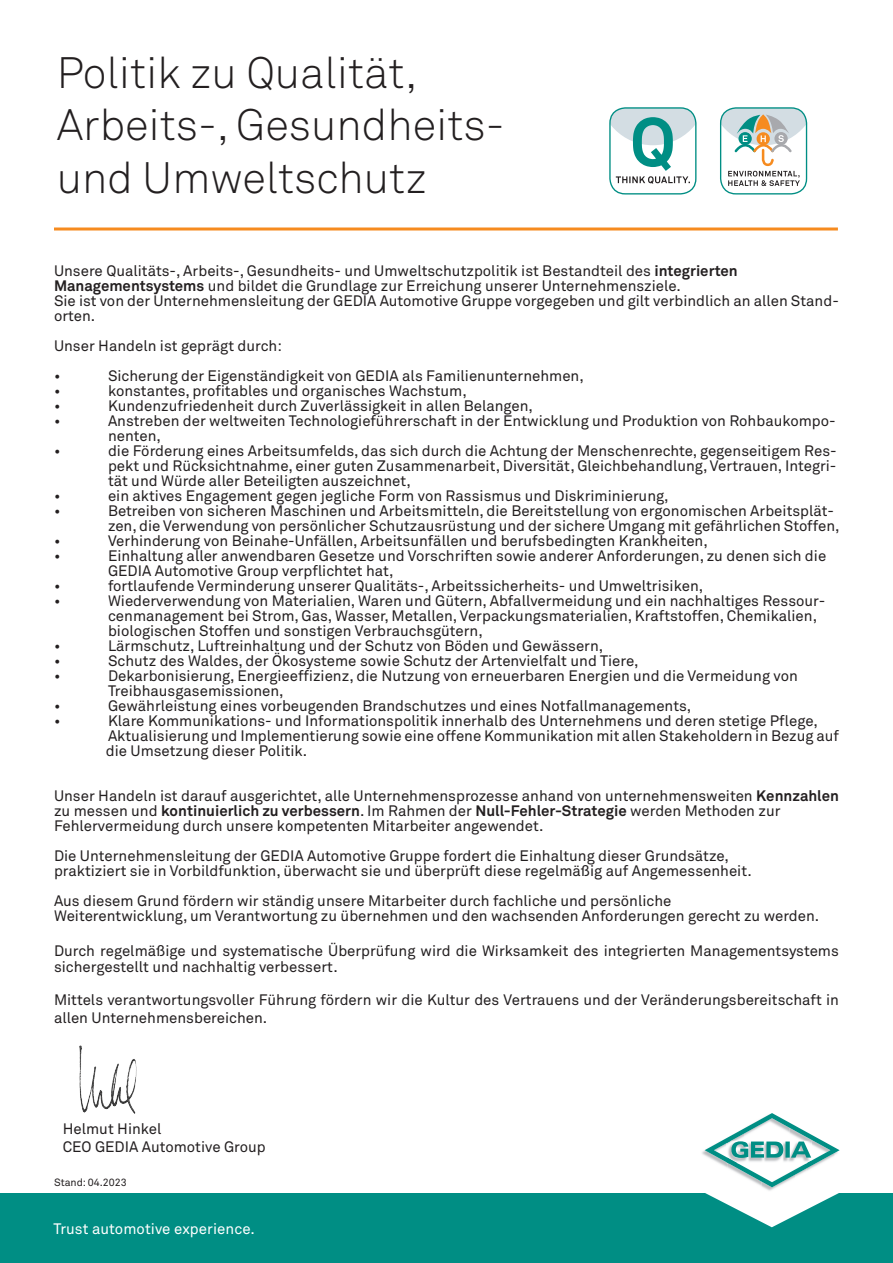
<style>
.page{position:relative;width:893px;height:1263px;background:#fff}
.page>*{position:absolute;margin:0;border:0;box-sizing:border-box;transform-origin:0 0}
.t1{font:300 43.5px "Akkurat Std";color:#231f20}
.t2{font:15px/15px "Akkurat Std";color:#231f20}
.t3{font:15px "Akkurat Std";letter-spacing:.005em;color:#fff}
.t4{font:10.5px "Akkurat Std";color:#231f20}
.s1{font-weight:700}
</style>
<div class="page">
<hr style="left:54px;top:227px;width:784px;height:3px;background:#f68b1f">
<div style="left:0;top:1193px;width:893px;height:70px;background:#008e84"></div>
<svg style="left:703px;top:1113px;width:137px;height:114px"></svg>
<div style="left:720px;top:107px;width:87px;height:88px;border:1px solid #008e84;border-radius:15px"></div>
<svg style="left:721px;top:108px;width:85px;height:78px"></svg>
<div style="left:609px;top:107px;width:87px;height:88px;border:1px solid #008e84;border-radius:15px"></div>
<svg style="left:610px;top:108px;width:86px;height:76px"></svg>
<img style="left:79px;top:1045px;width:58px;height:69px">
<p class="t1" style="left:57px;top:47px;width:362px">Politik zu Qualität,</p>
<p class="t1" style="left:57px;top:99px;width:449px">Arbeits-, Gesundheits-</p>
<p class="t1" style="left:57px;top:152px;width:372px">und Umweltschutz</p>
<p class="t2" style="left:54px;top:263px;width:685px">Unsere Qualitäts-, Arbeits-, Gesundheits- und Umweltschutzpolitik ist Bestandteil des <span class="s1">integrierten</span></p>
<p class="t2" style="left:54px;top:278px;width:628px"><span class="s1">Managementsystems</span> und bildet die Grundlage zur Erreichung unserer Unternehmensziele.</p>
<p class="t2" style="left:54px;top:293px;width:786px">Sie ist von der Unternehmensleitung der GEDIA Automotive Gruppe vorgegeben und gilt verbindlich an allen Stand&shy;orten.</p>
<p class="t2" style="left:54px;top:338px;width:229px">Unser Handeln ist geprägt durch:</p>
<p class="t2" style="left:54px;top:368px;width:8px">•</p>
<p class="t2" style="left:108px;top:368px;width:477px">Sicherung der Eigenständigkeit von GEDIA als Familienunternehmen,</p>
<p class="t2" style="left:54px;top:383px;width:8px">•</p>
<p class="t2" style="left:108px;top:383px;width:360px">konstantes, profitables und organisches Wachstum,</p>
<p class="t2" style="left:54px;top:398px;width:8px">•</p>
<p class="t2" style="left:108px;top:398px;width:426px">Kundenzufriedenheit durch Zuverlässigkeit in allen Belangen,</p>
<p class="t2" style="left:54px;top:413px;width:8px">•</p>
<p class="t2" style="left:108px;top:413px;width:729px">Anstreben der weltweiten Technologieführerschaft in der Entwicklung und Produktion von Rohbaukompo&shy;nenten,</p>
<p class="t2" style="left:54px;top:443px;width:8px">•</p>
<p class="t2" style="left:108px;top:443px;width:730px;text-align:justify">die Förderung eines Arbeitsumfelds, das sich durch die Achtung der Menschenrechte, gegenseitigem Res&shy;pekt und Rücksichtnahme, einer guten Zusammenarbeit, Diversität, Gleichbehandlung, Vertrauen, Integri&shy;tät und Würde aller Beteiligten auszeichnet,</p>
<p class="t2" style="left:54px;top:488px;width:8px">•</p>
<p class="t2" style="left:108px;top:488px;width:562px">ein aktives Engagement gegen jegliche Form von Rassismus und Diskriminierung,</p>
<p class="t2" style="left:54px;top:503px;width:8px">•</p>
<p class="t2" style="left:108px;top:503px;width:733px">Betreiben von sicheren Maschinen und Arbeitsmitteln, die Bereitstellung von ergonomischen Arbeitsplät&shy;zen, die Verwendung von persönlicher Schutzausrüstung und der sichere Umgang mit gefährlichen Stoffen,</p>
<p class="t2" style="left:54px;top:533px;width:8px">•</p>
<p class="t2" style="left:108px;top:533px;width:601px">Verhinderung von Beinahe-Unfällen, Arbeitsunfällen und berufsbedingten Krankheiten,</p>
<p class="t2" style="left:54px;top:548px;width:8px">•</p>
<p class="t2" style="left:108px;top:548px;width:720px">Einhaltung aller anwendbaren Gesetze und Vorschriften sowie anderer Anforderungen, zu denen sich die<br>GEDIA Automotive Group verpflichtet hat,</p>
<p class="t2" style="left:54px;top:578px;width:8px">•</p>
<p class="t2" style="left:108px;top:578px;width:597px">fortlaufende Verminderung unserer Qualitäts-, Arbeitssicherheits- und Umweltrisiken,</p>
<p class="t2" style="left:54px;top:593px;width:8px">•</p>
<p class="t2" style="left:108px;top:593px;width:719px">Wiederverwendung von Materialien, Waren und Gütern, Abfallvermeidung und ein nachhaltiges Ressour&shy;cenmanagement bei Strom, Gas, Wasser, Metallen, Verpackungsmaterialien, Kraftstoffen, Chemikalien, biologischen Stoffen und sonstigen Verbrauchsgütern,</p>
<p class="t2" style="left:54px;top:638px;width:8px">•</p>
<p class="t2" style="left:108px;top:638px;width:497px">Lärmschutz, Luftreinhaltung und der Schutz von Böden und Gewässern,</p>
<p class="t2" style="left:54px;top:653px;width:8px">•</p>
<p class="t2" style="left:108px;top:653px;width:532px">Schutz des Waldes, der Ökosysteme sowie Schutz der Artenvielfalt und Tiere,</p>
<p class="t2" style="left:54px;top:668px;width:8px">•</p>
<p class="t2" style="left:108px;top:668px;width:691px">Dekarbonisierung, Energieeffizienz, die Nutzung von erneuerbaren Energien und die Vermeidung von<br>Treibhausgasemissionen,</p>
<p class="t2" style="left:54px;top:698px;width:8px">•</p>
<p class="t2" style="left:108px;top:698px;width:585px">Gewährleistung eines vorbeugenden Brandschutzes und eines Notfallmanagements,</p>
<p class="t2" style="left:54px;top:713px;width:8px">•</p>
<p class="t2" style="left:108px;top:713px;width:732px">Klare Kommunikations- und Informationspolitik innerhalb des Unternehmens und deren stetige Pflege,<br>Aktualisierung und Implementierung sowie eine offene Kommunikation mit allen Stakeholdern in Bezug auf</p>
<p class="t2" style="left:106px;top:743px;width:203px">die Umsetzung dieser Politik.</p>
<p class="t2" style="left:54px;top:788px;width:786px">Unser Handeln ist darauf ausgerichtet, alle Unternehmensprozesse anhand von unternehmensweiten <span class="s1">Kennzahlen </span>zu messen und <span class="s1">kontinuierlich zu verbessern</span>. Im Rahmen der <span class="s1">Null-Fehler-Strategie</span> werden Methoden zur</p>
<p class="t2" style="left:54px;top:818px;width:491px">Fehlervermeidung durch unsere kompetenten Mitarbeiter angewendet.</p>
<p class="t2" style="left:54px;top:848px;width:676px">Die Unternehmensleitung der GEDIA Automotive Gruppe fordert die Einhaltung dieser Grundsätze,</p>
<p class="t2" style="left:54px;top:863px;width:699px">praktiziert sie in Vorbildfunktion, überwacht sie und überprüft diese regelmäßig auf Angemessenheit.</p>
<p class="t2" style="left:54px;top:893px;width:619px">Aus diesem Grund fördern wir ständig unsere Mitarbeiter durch fachliche und persönliche</p>
<p class="t2" style="left:54px;top:908px;width:767px">Weiterentwicklung, um Verantwortung zu übernehmen und den wachsenden Anforderungen gerecht zu werden.</p>
<p class="t2" style="left:54px;top:942px;width:786px;line-height:16.5px">Durch regelmäßige und systematische Überprüfung wird die Wirksamkeit des integrierten Managementsystems sichergestellt und nachhaltig verbessert.</p>
<p class="t2" style="left:54px;top:991px;width:786px;line-height:18px">Mittels verantwortungsvoller Führung fördern wir die Kultur des Vertrauens und der Veränderungsbereitschaft in allen Unternehmensbereichen.</p>
<p class="t2" style="left:63px;top:1121px;width:100px">Helmut Hinkel</p>
<p class="t2" style="left:63px;top:1139px;width:205px">CEO GEDIA Automotive Group</p>
<p class="t4" style="left:54px;top:1176px;width:74px">Stand: 04.2023</p>
<p class="t3" style="left:53px;top:1220px;width:203px">Trust automotive experience.</p>
</div>
